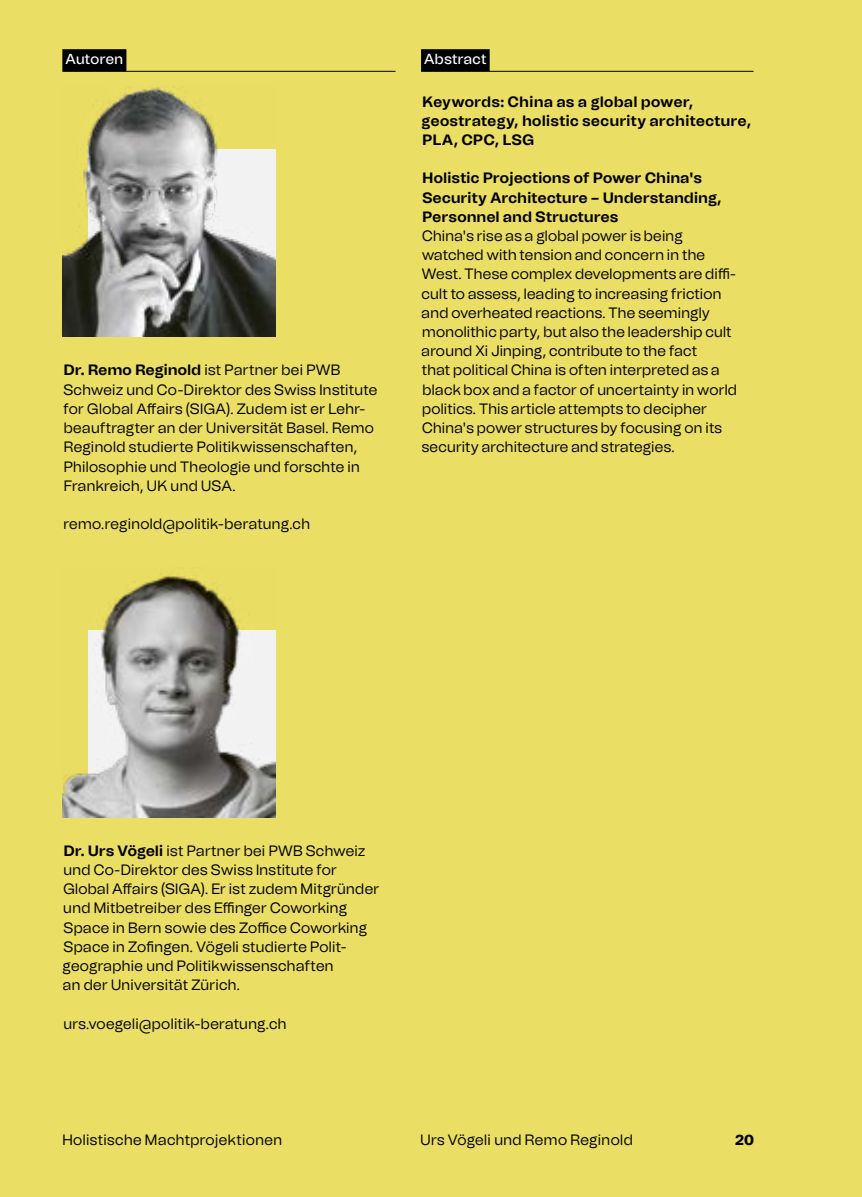
<style>
.page{position:relative;width:862px;height:1197px;background:#fff}
.page>*{position:absolute;margin:0;border:0;box-sizing:border-box;transform-origin:0 0}
.t1{font:15px/19.2px "Tomato Grotesk";letter-spacing:.02em;color:#000}
.t2{font:700 15px/19.2px "Tomato Grotesk";letter-spacing:.03em;color:#000}
.t3{font:500 14.4px "Tomato Grotesk";letter-spacing:.025em;color:#fff}
.t4{font:800 14.4px "Tomato Grotesk";color:#000}
.s1{font-weight:700}
</style>
<div class="page">
<div style="left:0;top:0;width:862px;height:1196px;background:#ebde64"></div>
<hr style="left:421px;top:71px;width:332px;height:1px;background:#000">
<div style="left:421px;top:49px;width:69px;height:22px;background:#000"></div>
<hr style="left:62px;top:71px;width:333px;height:1px;background:#000">
<div style="left:62px;top:49px;width:64px;height:22px;background:#000"></div>
<img style="left:62px;top:86px;width:214px;height:250px">
<img style="left:62px;top:576px;width:214px;height:241px">
<p class="t3" style="left:65px;top:50px;width:59px">Autoren</p>
<p class="t1" style="left:63px;top:361px;width:315px"><span class="s1">Dr. Remo Reginold</span> ist Partner bei PWB Schweiz und Co-Direktor des Swiss Institute for Global Affairs (SIGA). Zudem ist er Lehr&shy;beauftragter an der Universität Basel. Remo Reginold studierte Politikwissenschaften, Philosophie und Theologie und forschte in Frankreich, UK und USA.</p>
<p class="t1" style="left:63px;top:514px;width:248px">remo.reginold@politik-beratung.ch</p>
<p class="t3" style="left:424px;top:50px;width:64px">Abstract</p>
<p class="t2" style="left:421px;top:92px;width:331px">Keywords: China as a global power, geostrategy, holistic security architecture,<br>PLA, CPC, LSG</p>
<p class="t2" style="left:422px;top:169px;width:301px">Holistic Projections of Power China's<br>Security Architecture – Understanding,<br>Personnel and Structures</p>
<p class="t1" style="left:421px;top:226px;width:317px">China's rise as a global power is being watched with tension and concern in the West. These complex developments are diffi&shy;cult to assess, leading to increasing friction and overheated reactions. The seemingly monolithic party, but also the leadership cult around Xi Jinping, contribute to the fact<br>that political China is often interpreted as a black box and a factor of uncertainty in world politics. This article attempts to decipher China's power structures by focusing on its security architecture and strategies.</p>
<p class="t1" style="left:63px;top:841px;width:318px"><span class="s1">Dr. Urs Vögeli</span> ist Partner bei PWB Schweiz und Co-Direktor des Swiss Institute for Global Affairs (SIGA). Er ist zudem Mitgründer und Mitbetreiber des Effinger Coworking Space in Bern sowie des Zoffice Coworking Space in Zofingen. Vögeli studierte Polit&shy;geographie und Politikwissenschaften<br>an der Universität Zürich.</p>
<p class="t1" style="left:63px;top:1013px;width:225px">urs.voegeli@politik-beratung.ch</p>
<p class="t1" style="left:62px;top:1129px;width:221px">Holistische Machtprojektionen</p>
<p class="t1" style="left:420px;top:1129px;width:214px">Urs Vögeli und Remo Reginold</p>
<p class="t4" style="left:735px;top:1130px;width:21px">20</p>
</div>
